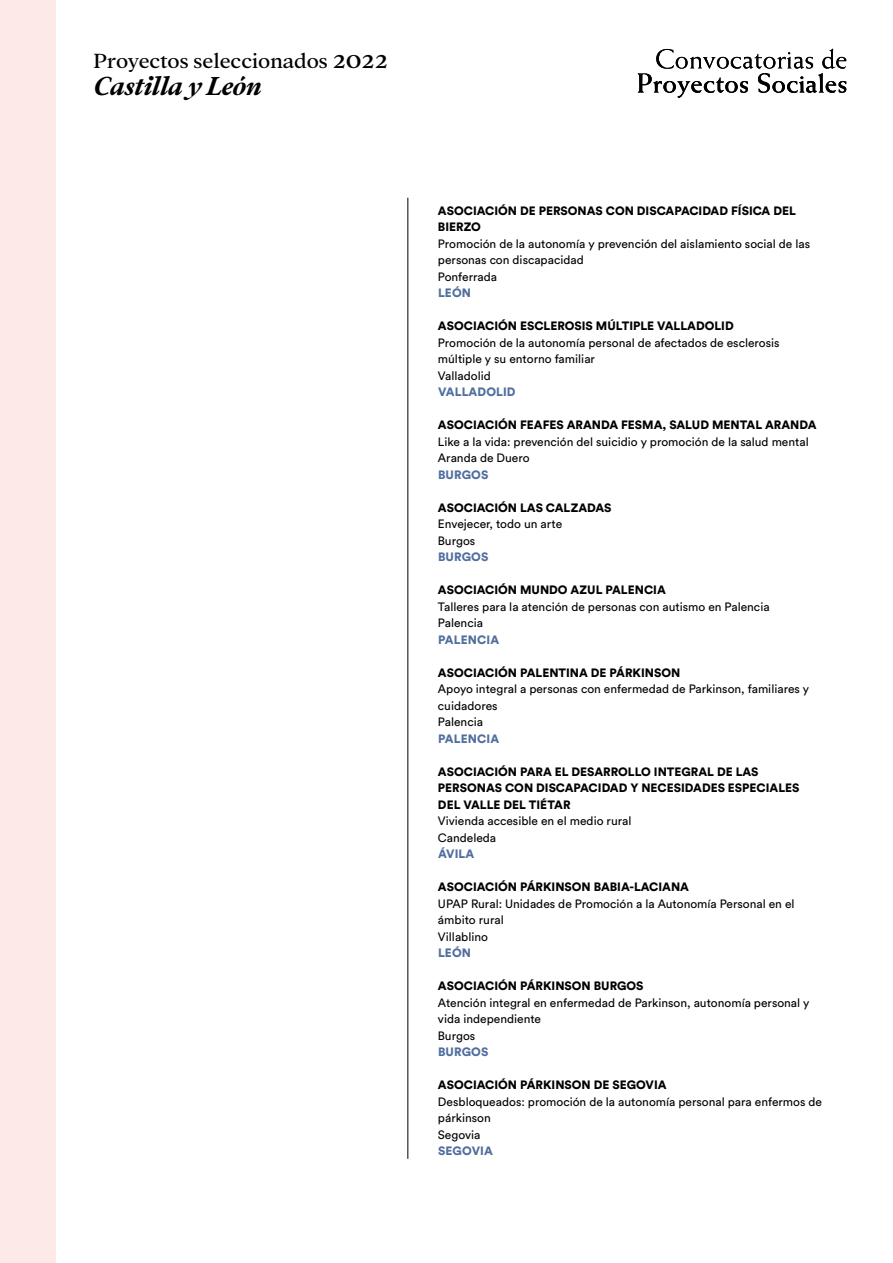
<style>
.page{position:relative;width:893px;height:1263px;background:#fff}
.page>*{position:absolute;margin:0;border:0;box-sizing:border-box;transform-origin:0 0}
.t1{font:italic 700 28.5px "Addington CF";color:#000}
.t2{font:22.5px "Addington CF";letter-spacing:-.005em;color:#000}
.t3{font:12px/16.5px "Circular Std";color:#000}
.t4{font:900 12px/16.5px "Circular Std";color:#000}
.t5{font:900 12px "Circular Std";letter-spacing:.01em;color:#506e9f}
.s1{font-size:29.25px}
</style>
<div class="page">
<svg style="left:638px;top:49px;width:208px;height:49px"></svg>
<hr style="left:407px;top:198px;width:1px;height:961px;background:#000">
<div style="left:0;top:0;width:55px;height:1263px;background:#fdeae6"></div>
<h2 class="t2" style="left:94px;top:48px;width:296px">Proyectos seleccionados <span class="s1">2022</span></h2>
<h1 class="t1" style="left:94px;top:69px;width:170px">Castilla y León</h1>
<p class="t4" style="left:438px;top:202px;width:359px">ASOCIACIÓN DE PERSONAS CON DISCAPACIDAD FÍSICA DEL<br>BIERZO</p>
<p class="t3" style="left:438px;top:235px;width:374px">Promoción de la autonomía y prevención del aislamiento social de las personas con discapacidad<br>Ponferrada</p>
<p class="t5" style="left:438px;top:285px;width:35px">LEÓN</p>
<p class="t4" style="left:438px;top:317px;width:297px">ASOCIACIÓN ESCLEROSIS MÚLTIPLE VALLADOLID</p>
<p class="t3" style="left:438px;top:334px;width:343px">Promoción de la autonomía personal de afectados de esclerosis múltiple y su entorno familiar<br>Valladolid</p>
<p class="t5" style="left:438px;top:384px;width:79px">VALLADOLID</p>
<p class="t4" style="left:438px;top:416px;width:380px">ASOCIACIÓN FEAFES ARANDA FESMA, SALUD MENTAL ARANDA</p>
<p class="t3" style="left:438px;top:433px;width:372px">Like a la vida: prevención del suicidio y promoción de la salud mental<br>Aranda de Duero</p>
<p class="t5" style="left:438px;top:466px;width:52px">BURGOS</p>
<p class="t4" style="left:438px;top:499px;width:175px">ASOCIACIÓN LAS CALZADAS</p>
<p class="t3" style="left:438px;top:515px;width:126px">Envejecer, todo un arte<br>Burgos</p>
<p class="t5" style="left:438px;top:549px;width:52px">BURGOS</p>
<p class="t4" style="left:438px;top:581px;width:229px">ASOCIACIÓN MUNDO AZUL PALENCIA</p>
<p class="t3" style="left:438px;top:598px;width:333px">Talleres para la atención de personas con autismo en Palencia<br>Palencia</p>
<p class="t5" style="left:438px;top:631px;width:63px">PALENCIA</p>
<p class="t4" style="left:438px;top:664px;width:244px">ASOCIACIÓN PALENTINA DE PÁRKINSON</p>
<p class="t3" style="left:438px;top:680px;width:373px">Apoyo integral a personas con enfermedad de Parkinson, familiares y cuidadores<br>Palencia</p>
<p class="t5" style="left:438px;top:730px;width:63px">PALENCIA</p>
<p class="t4" style="left:438px;top:763px;width:363px">ASOCIACIÓN PARA EL DESARROLLO INTEGRAL DE LAS<br>PERSONAS CON DISCAPACIDAD Y NECESIDADES ESPECIALES<br>DEL VALLE DEL TIÉTAR</p>
<p class="t3" style="left:438px;top:812px;width:195px">Vivienda accesible en el medio rural<br>Candeleda</p>
<p class="t5" style="left:438px;top:846px;width:38px">ÁVILA</p>
<p class="t4" style="left:438px;top:878px;width:253px">ASOCIACIÓN PÁRKINSON BABIA-LACIANA</p>
<p class="t3" style="left:438px;top:895px;width:358px">UPAP Rural: Unidades de Promoción a la Autonomía Personal en el ámbito rural<br>Villablino</p>
<p class="t5" style="left:438px;top:945px;width:35px">LEÓN</p>
<p class="t4" style="left:438px;top:977px;width:207px">ASOCIACIÓN PÁRKINSON BURGOS</p>
<p class="t3" style="left:438px;top:994px;width:373px">Atención integral en enfermedad de Parkinson, autonomía personal y vida independiente<br>Burgos</p>
<p class="t5" style="left:438px;top:1044px;width:52px">BURGOS</p>
<p class="t4" style="left:438px;top:1076px;width:230px">ASOCIACIÓN PÁRKINSON DE SEGOVIA</p>
<p class="t3" style="left:438px;top:1093px;width:386px">Desbloqueados: promoción de la autonomía personal para enfermos de párkinson<br>Segovia</p>
<p class="t5" style="left:438px;top:1143px;width:56px">SEGOVIA</p>
</div>
